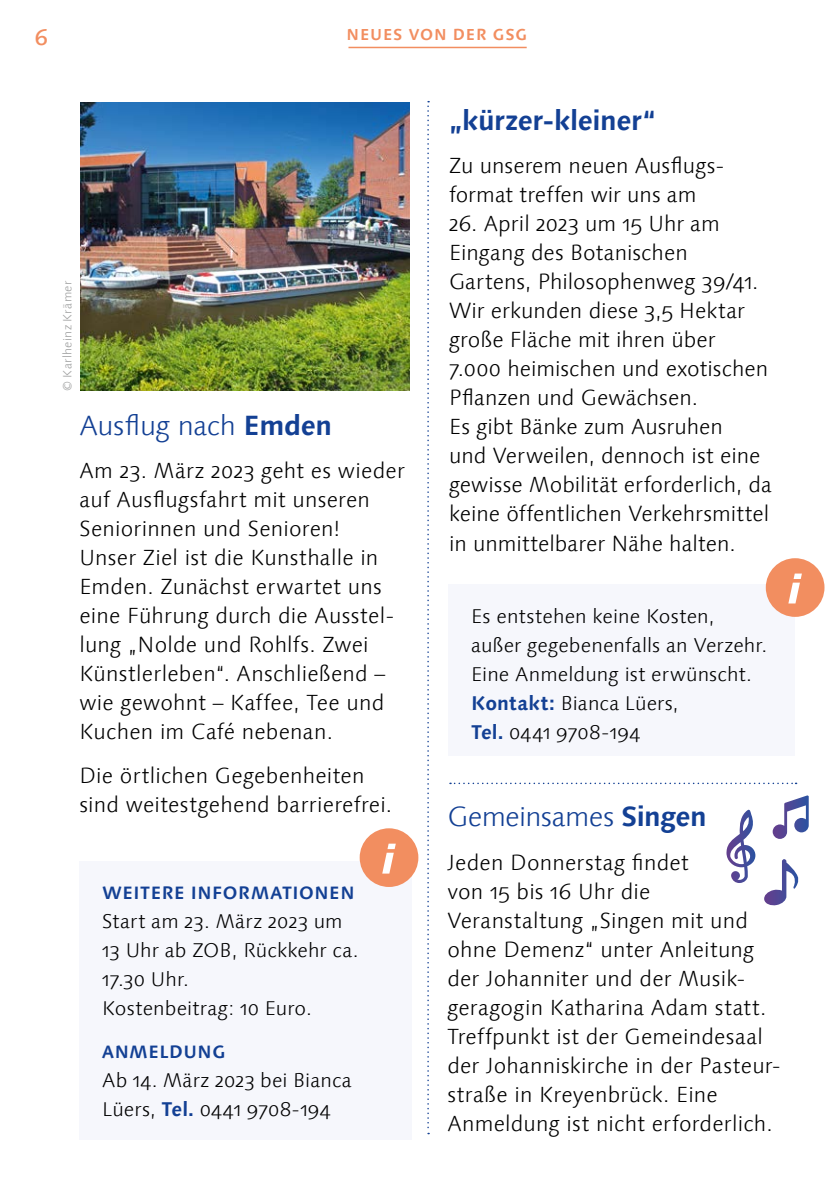
<style>
.page{position:relative;width:840px;height:1191px;background:#fff}
.page>*{position:absolute;margin:0;border:0;box-sizing:border-box;transform-origin:0 0}
.t1{font:300 28px "Linotype Syntax Com";letter-spacing:-.015em;color:#134094}
.t2{font:700 28px "Linotype Syntax Com";letter-spacing:-.01em;color:#134094}
.t3{font:500 22.8px "Linotype Syntax Com";color:#f28e60}
.t4{font:300 22px/29px "Linotype Syntax Com";letter-spacing:.01em;color:#000}
.t5{font:300 20px/29px "Linotype Syntax Com";letter-spacing:.005em;color:#000}
.t6{font:700 18px "Linotype Syntax Com";letter-spacing:.03em;color:#134094}
.t7{font:700 16px "Linotype Syntax Com";letter-spacing:.05em;color:#f28e60}
.t8{font:300 12px "Linotype Syntax Com";letter-spacing:.025em;color:#9c9d9d}
.s1{font-weight:700}
.s2{font-weight:700;color:#134094}
</style>
<div class="page">
<div style="left:448px;top:584px;width:346px;height:172px;background:#f6f7fc"></div>
<div style="left:765px;top:558px;width:59px;height:59px;background:#f28e60;border-radius:50%"></div>
<svg style="left:788px;top:573px;width:13px;height:30px"></svg>
<div style="left:79px;top:861px;width:332px;height:278px;background:#f6f7fc"></div>
<img style="left:81px;top:102px;width:328px;height:289px">
<svg style="left:427px;top:101px;width:2px;height:1033px"></svg>
<svg style="left:450px;top:782px;width:346px;height:2px"></svg>
<div style="left:359px;top:828px;width:59px;height:59px;background:#f28e60;border-radius:50%"></div>
<svg style="left:382px;top:843px;width:13px;height:30px"></svg>
<svg style="left:772px;top:795px;width:36px;height:44px"></svg>
<svg style="left:764px;top:859px;width:35px;height:47px"></svg>
<svg style="left:726px;top:809px;width:29px;height:74px"></svg>
<hr style="left:348px;top:47px;width:178px;height:1px;background:#f28e60">
<p class="t3" style="left:35px;top:23px;width:15px">6</p>
<p class="t7" style="left:346px;top:25px;width:182px">NEUES VON DER GSG</p>
<p class="t8" style="left:60px;top:391px;width:112px;rotate:-90deg">© Karlheinz Krämer</p>
<p class="t1" style="left:79px;top:408px;width:254px">Ausflug nach <span class="s1">Emden</span></p>
<p class="t4" style="left:79px;top:456px;width:326px">Am 23. März 2023 geht es wieder auf Ausflugsfahrt mit unseren<br>Seniorinnen und Senioren!<br>Unser Ziel ist die Kunsthalle in<br>Emden. Zunächst erwartet uns eine Führung durch die Ausstel&shy;lung „Nolde und Rohlfs. Zwei<br>Künstlerleben“. Anschließend – wie gewohnt – Kaffee, Tee und<br>Kuchen im Café nebenan.</p>
<p class="t4" style="left:79px;top:760px;width:314px">Die örtlichen Gegebenheiten sind weitestgehend barrierefrei.</p>
<p class="t6" style="left:102px;top:881px;width:254px">WEITERE INFORMATIONEN</p>
<p class="t5" style="left:102px;top:906px;width:258px">Start am 23. März 2023 um<br>13 Uhr ab ZOB, Rückkehr ca.<br>17.30 Uhr.<br>Kostenbeitrag: 10 Euro.</p>
<p class="t6" style="left:102px;top:1040px;width:125px">ANMELDUNG</p>
<p class="t5" style="left:102px;top:1066px;width:251px">Ab 14. März 2023 bei Bianca<br>Lüers, <span class="s2">Tel.</span> 0441 9708-194</p>
<p class="t2" style="left:449px;top:102px;width:208px">„kürzer-kleiner“</p>
<p class="t4" style="left:449px;top:151px;width:276px">Zu unserem neuen Ausflugs&shy;format treffen wir uns am</p>
<p class="t4" style="left:449px;top:209px;width:324px">26. April 2023 um 15 Uhr am<br>Eingang des Botanischen<br>Gartens, Philosophenweg 39/41.<br>Wir erkunden diese 3,5 Hektar große Fläche mit ihren über<br>7.000 heimischen und exotischen<br>Pflanzen und Gewächsen.<br>Es gibt Bänke zum Ausruhen<br>und Verweilen, dennoch ist eine gewisse Mobilität erforderlich, da keine öffentlichen Verkehrsmittel in unmittelbarer Nähe halten.</p>
<p class="t5" style="left:471px;top:602px;width:298px">Es entstehen keine Kosten, außer gegebenenfalls an Verzehr.<br>Eine Anmeldung ist erwünscht.<br><span class="s2">Kontakt:</span> Bianca Lüers,<br><span class="s2">Tel.</span> 0441 9708-194</p>
<p class="t1" style="left:447px;top:799px;width:261px">Gemeinsames <span class="s1">Singen</span></p>
<p class="t4" style="left:447px;top:847px;width:334px">Jeden Donnerstag findet<br>von 15 bis 16 Uhr die<br>Veranstaltung „Singen mit und ohne Demenz“ unter Anleitung der Johanniter und der Musik&shy;geragogin Katharina Adam statt.<br>Treffpunkt ist der Gemeindesaal der Johanniskirche in der Pasteur&shy;straße in Kreyenbrück. Eine<br>Anmeldung ist nicht erforderlich.</p>
</div>
